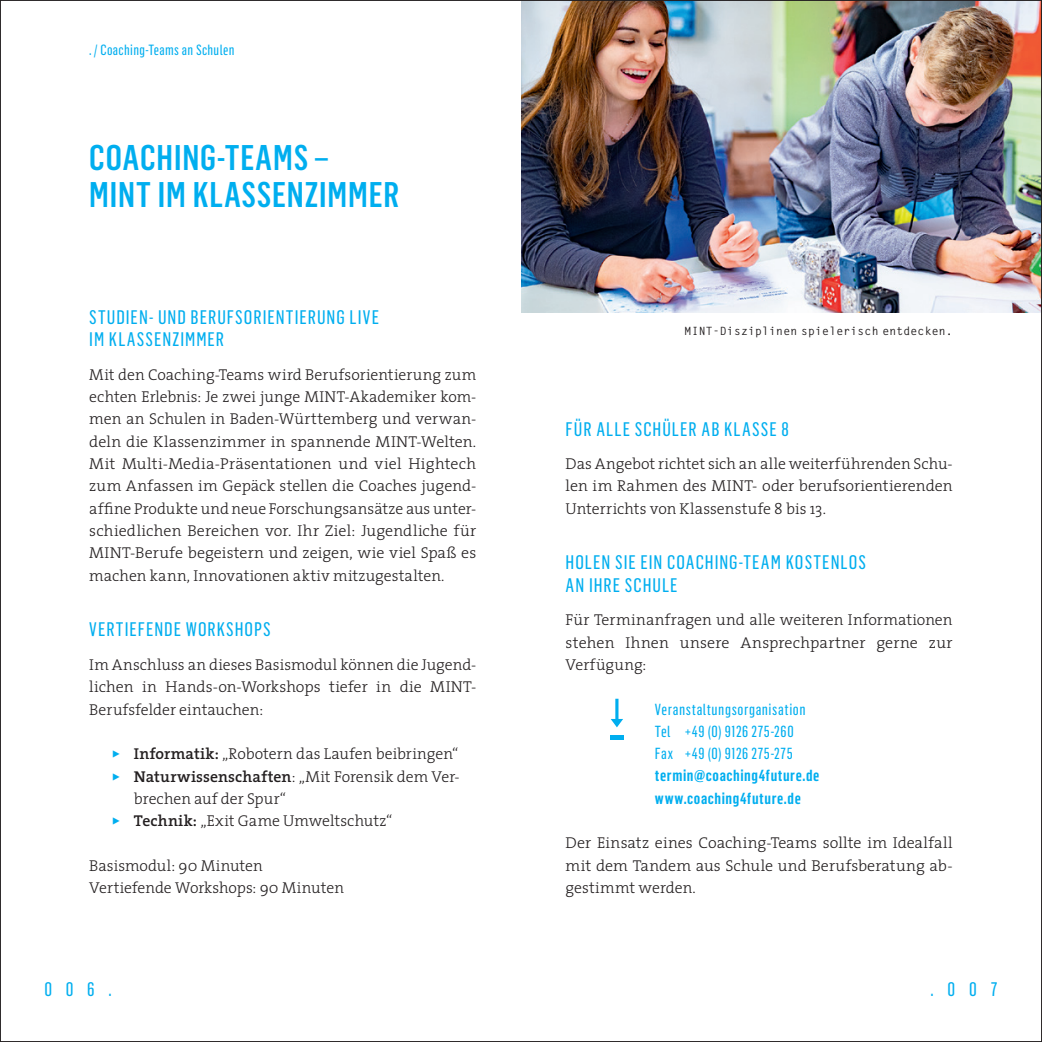
<style>
.page{position:relative;width:1042px;height:1042px;background:#fff}
.page>*{position:absolute;margin:0;border:0;box-sizing:border-box;transform-origin:0 0}
.t1{font:500 35px/36.8px "Flama Condensed";letter-spacing:.025em;color:#00aeef}
.t2{font:19.25px/22.4px "Flama Condensed Basic";letter-spacing:.055em;color:#00aeef}
.t3{font:300 15.75px/22.4px "The Serif";letter-spacing:.005em;color:#231f20;text-align:justify}
.t4{font:15.75px/22.4px "Flama Condensed Basic";letter-spacing:.04em;color:#00aeef}
.t5{font:600 15.75px/22.4px "Flama Condensed";letter-spacing:.035em;color:#00aeef}
.t6{font:14.53px "Flama Condensed Basic";letter-spacing:.025em;color:#00aeef}
.t7{font:700 11.38px "Letter Gothic Std";letter-spacing:.02em;color:#231f20}
.s1{font-family:"Letter Gothic Std";font-weight:700;font-size:14px;color:#00aeef}
.s2{font-weight:600}
</style>
<div class="page">
<img style="left:521px;top:2px;width:519px;height:311px">
<svg style="left:611px;top:699px;width:12px;height:28px"></svg>
<div style="left:610px;top:735px;width:13px;height:5px;background:#00aeef"></div>
<p class="t6" style="left:89px;top:41px;width:147px">. / Coaching-Teams an Schulen</p>
<h1 class="t1" style="left:89px;top:138px;width:312px">COACHING-TEAMS –<br>MINT IM KLASSENZIMMER</h1>
<p class="t2" style="left:89px;top:305px;width:291px">STUDIEN- UND BERUFSORIENTIERUNG LIVE<br>IM KLASSENZIMMER</p>
<p class="t3" style="left:89px;top:363px;width:388px">Mit den Coaching-Teams wird Berufsorientierung zum echten Erlebnis: Je zwei junge MINT-Akademiker kom&shy;men an Schulen in Baden-Württemberg und verwan&shy;deln die Klassenzimmer in spannende MINT-Welten.<br>Mit Multi-Media-Präsentationen und viel Hightech zum Anfassen im Gepäck stellen die Coaches jugend&shy;affine Produkte und neue Forschungsansätze aus unter&shy;schiedlichen Bereichen vor. Ihr Ziel: Jugendliche für MINT-Berufe begeistern und zeigen, wie viel Spaß es machen kann, Innovationen aktiv mitzugestalten.</p>
<p class="t2" style="left:89px;top:618px;width:183px">VERTIEFENDE WORKSHOPS</p>
<p class="t3" style="left:89px;top:653px;width:388px">Im Anschluss an dieses Basismodul können die Jugend&shy;lichen in Hands-on-Workshops tiefer in die MINT-Berufsfelder eintauchen:</p>
<p class="t3" style="left:112px;top:743px;width:348px"><span class="s1">▶</span> <span class="s2">Informatik:</span> „Robotern das Laufen beibringen“</p>
<p class="t3" style="left:112px;top:765px;width:347px"><span class="s1">▶</span> <span class="s2">Naturwissenschaften</span>: „Mit Forensik dem Ver-</p>
<p class="t3" style="left:134px;top:787px;width:153px">brechen auf der Spur“</p>
<p class="t3" style="left:112px;top:810px;width:282px"><span class="s1">▶</span> <span class="s2">Technik:</span> „Exit Game Umweltschutz“</p>
<p class="t3" style="left:89px;top:854px;width:256px">Basismodul: 90 Minuten<br>Vertiefende Workshops: 90 Minuten</p>
<p class="t7" style="left:684px;top:324px;width:269px">MINT-Disziplinen spielerisch entdecken.</p>
<p class="t2" style="left:566px;top:417px;width:225px">FÜR ALLE SCHÜLER AB KLASSE 8</p>
<p class="t3" style="left:566px;top:452px;width:388px">Das Angebot richtet sich an alle weiterführenden Schu&shy;len im Rahmen des MINT- oder berufsorientierenden Unterrichts von Klassenstufe 8 bis 13.</p>
<p class="t2" style="left:566px;top:551px;width:302px">HOLEN SIE EIN COACHING-TEAM KOSTENLOS<br>AN IHRE SCHULE</p>
<p class="t3" style="left:566px;top:609px;width:388px">Für Terminanfragen und alle weiteren Informationen stehen Ihnen unsere Ansprechpartner gerne zur Verfügung:</p>
<p class="t4" style="left:655px;top:697px;width:152px">Veranstaltungsorganisation<br>Tel +49 (0) 9126 275-260<br>Fax +49 (0) 9126 275-275</p>
<p class="t5" style="left:655px;top:764px;width:166px">termin@coaching4future.de www.coaching4future.de</p>
<p class="t3" style="left:566px;top:832px;width:388px">Der Einsatz eines Coaching-Teams sollte im Idealfall mit dem Tandem aus Schule und Berufsberatung ab&shy;gestimmt werden.</p>
<p class="t2" style="left:45px;top:977px;width:68px">006.</p>
<p class="t2" style="left:930px;top:977px;width:68px">.007</p>
</div>
